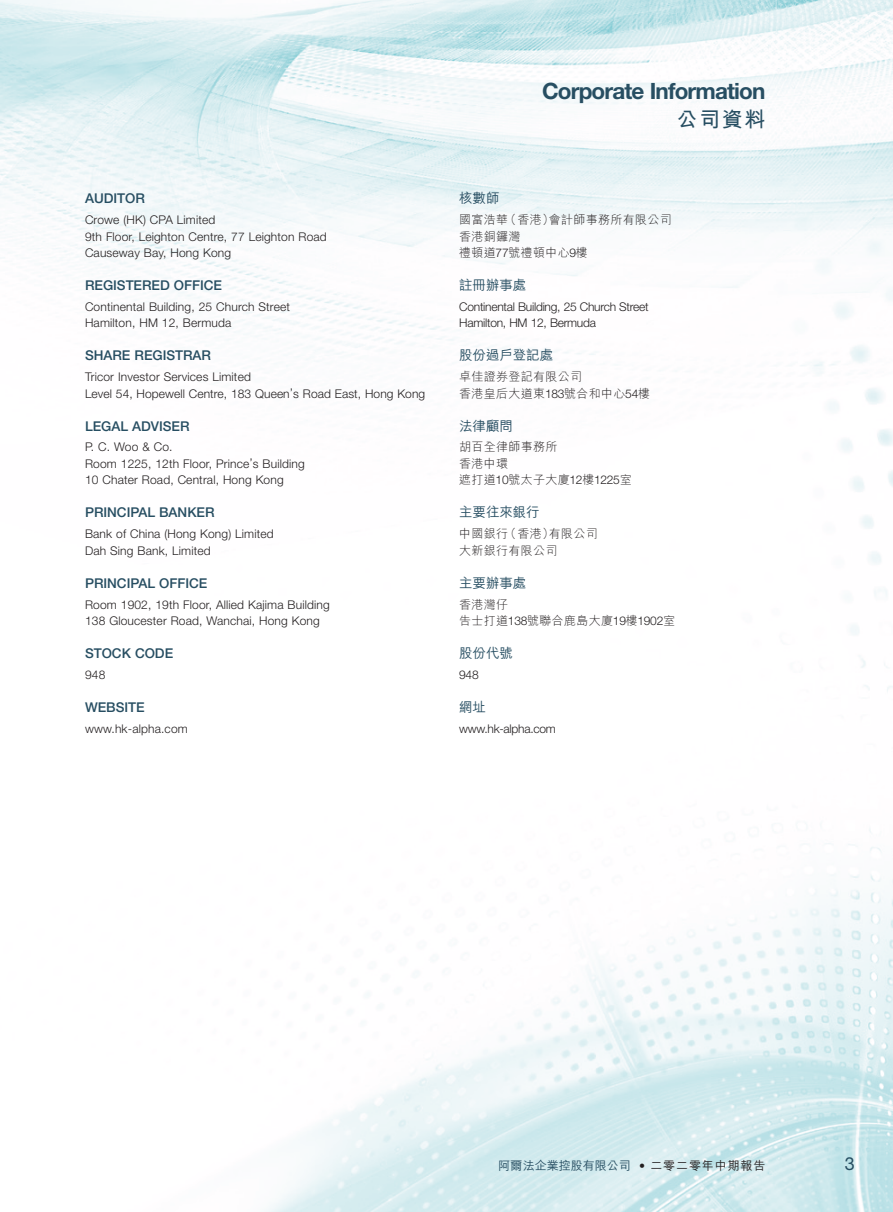
<style>
.page{position:relative;width:893px;height:1212px;background:#fff}
.page>*{position:absolute;margin:0;border:0;box-sizing:border-box;transform-origin:0 0}
.t1{font:700 22.5px "Helvetica Neue LT Std";letter-spacing:-.035em;color:#274e62}
.t2{font:700 21px "M Hei HK";color:#274e62}
.t3{font:18px "Helvetica Neue LT Std";color:#274e62}
.Heading_1{font:500 13.5px "Helvetica Neue LT Std";color:#274e62}
.C_Heading_1{font:500 13.5px "M Hei HK";letter-spacing:-.005em;color:#274e62}
.Body_Text{font:300 12px "Helvetica Neue LT Std";letter-spacing:.015em;color:#231f20}
.C_Body_Text{font:300 12px "M Hei HK";letter-spacing:.03em;color:#231f20}
.C_Body_Text-2{font:300 12px "Helvetica Neue LT Std";letter-spacing:-.02em;color:#231f20}
.t4{font:500 12px "M Hei HK";letter-spacing:.005em;color:#274e62}
.s1{font-family:"Helvetica Neue LT Std"}
.s2{font-family:"Helvetica Neue LT Std";font-weight:400;color:#231f20}
.s3{color:#231f20}
</style>
<div class="page">
<img style="left:0;top:0;width:893px;height:1212px">
<p class="Heading_1" style="left:85px;top:191px;width:61px">AUDITOR</p>
<p class="Body_Text" style="left:85px;top:213px;width:132px">Crowe (HK) CPA Limited</p>
<p class="Body_Text" style="left:85px;top:229px;width:243px">9th Floor, Leighton Centre, 77 Leighton Road</p>
<p class="Body_Text" style="left:85px;top:246px;width:148px">Causeway Bay, Hong Kong</p>
<p class="Heading_1" style="left:85px;top:277px;width:138px">REGISTERED OFFICE</p>
<p class="Body_Text" style="left:85px;top:299px;width:206px">Continental Building, 25 Church Street</p>
<p class="Body_Text" style="left:85px;top:316px;width:148px">Hamilton, HM 12, Bermuda</p>
<p class="Heading_1" style="left:85px;top:348px;width:128px">SHARE REGISTRAR</p>
<p class="Body_Text" style="left:85px;top:370px;width:167px">Tricor Investor Services Limited</p>
<p class="Body_Text" style="left:85px;top:386px;width:342px">Level 54, Hopewell Centre, 183 Queen’s Road East, Hong Kong</p>
<p class="Heading_1" style="left:85px;top:418px;width:106px">LEGAL ADVISER</p>
<p class="Body_Text" style="left:85px;top:440px;width:89px">P. C. Woo &amp; Co.</p>
<p class="Body_Text" style="left:85px;top:456px;width:221px">Room 1225, 12th Floor, Prince’s Building</p>
<p class="Body_Text" style="left:85px;top:473px;width:200px">10 Chater Road, Central, Hong Kong</p>
<p class="Heading_1" style="left:85px;top:505px;width:131px">PRINCIPAL BANKER</p>
<p class="Body_Text" style="left:85px;top:527px;width:190px">Bank of China (Hong Kong) Limited</p>
<p class="Body_Text" style="left:85px;top:543px;width:127px">Dah Sing Bank, Limited</p>
<p class="Heading_1" style="left:85px;top:575px;width:124px">PRINCIPAL OFFICE</p>
<p class="Body_Text" style="left:85px;top:597px;width:246px">Room 1902, 19th Floor, Allied Kajima Building</p>
<p class="Body_Text" style="left:85px;top:613px;width:236px">138 Gloucester Road, Wanchai, Hong Kong</p>
<p class="Heading_1" style="left:85px;top:645px;width:90px">STOCK CODE</p>
<p class="Body_Text" style="left:85px;top:667px;width:22px">948</p>
<p class="Heading_1" style="left:85px;top:699px;width:61px">WEBSITE</p>
<p class="Body_Text" style="left:85px;top:721px;width:104px">www.hk-alpha.com</p>
<h1 class="t1" style="left:542px;top:77px;width:225px">Corporate Information</h1>
<h2 class="t2" style="left:676px;top:104px;width:90px">公司資料</h2>
<p class="C_Heading_1" style="left:459px;top:189px;width:42px">核數師</p>
<p class="C_Body_Text" style="left:459px;top:214px;width:214px">國富浩華（香港）會計師事務所有限公司</p>
<p class="C_Body_Text" style="left:459px;top:230px;width:63px">香港銅鑼灣</p>
<p class="C_Body_Text" style="left:459px;top:247px;width:130px">禮頓道<span class="s1">77</span>號禮頓中心<span class="s1">9</span>樓</p>
<p class="C_Heading_1" style="left:459px;top:275px;width:69px">註冊辦事處</p>
<p class="C_Body_Text-2" style="left:459px;top:299px;width:191px">Continental Building, 25 Church Street</p>
<p class="C_Body_Text-2" style="left:459px;top:316px;width:138px">Hamilton, HM 12, Bermuda</p>
<p class="C_Heading_1" style="left:459px;top:346px;width:95px">股份過戶登記處</p>
<p class="C_Body_Text" style="left:459px;top:371px;width:125px">卓佳證券登記有限公司</p>
<p class="C_Body_Text" style="left:459px;top:387px;width:192px">香港皇后大道東<span class="s1">183</span>號合和中心<span class="s1">54</span>樓</p>
<p class="C_Heading_1" style="left:459px;top:416px;width:55px">法律顧問</p>
<p class="C_Body_Text" style="left:459px;top:441px;width:100px">胡百全律師事務所</p>
<p class="C_Body_Text" style="left:459px;top:457px;width:51px">香港中環</p>
<p class="C_Body_Text" style="left:459px;top:474px;width:174px">遮打道<span class="s1">10</span>號太子大廈<span class="s1">12</span>樓<span class="s1">1225</span>室</p>
<p class="C_Heading_1" style="left:459px;top:503px;width:82px">主要往來銀行</p>
<p class="C_Body_Text" style="left:459px;top:528px;width:140px">中國銀行（香港）有限公司</p>
<p class="C_Body_Text" style="left:459px;top:544px;width:100px">大新銀行有限公司</p>
<p class="C_Heading_1" style="left:459px;top:573px;width:69px">主要辦事處</p>
<p class="C_Body_Text" style="left:459px;top:598px;width:51px">香港灣仔</p>
<p class="C_Body_Text" style="left:459px;top:614px;width:217px">告士打道<span class="s1">138</span>號聯合鹿島大廈<span class="s1">19</span>樓<span class="s1">1902</span>室</p>
<p class="C_Heading_1" style="left:459px;top:643px;width:55px">股份代號</p>
<p class="C_Body_Text-2" style="left:459px;top:667px;width:21px">948</p>
<p class="C_Heading_1" style="left:459px;top:697px;width:28px">網址</p>
<p class="C_Body_Text-2" style="left:459px;top:721px;width:98px">www.hk-alpha.com</p>
<p class="t4" style="left:499px;top:1157px;width:268px">阿爾法企業控股有限公司 <span class="s2">•</span> <span class="s3">二零二零年中期報告</span></p>
<h3 class="t3" style="left:845px;top:1153px;width:12px">3</h3>
</div>
